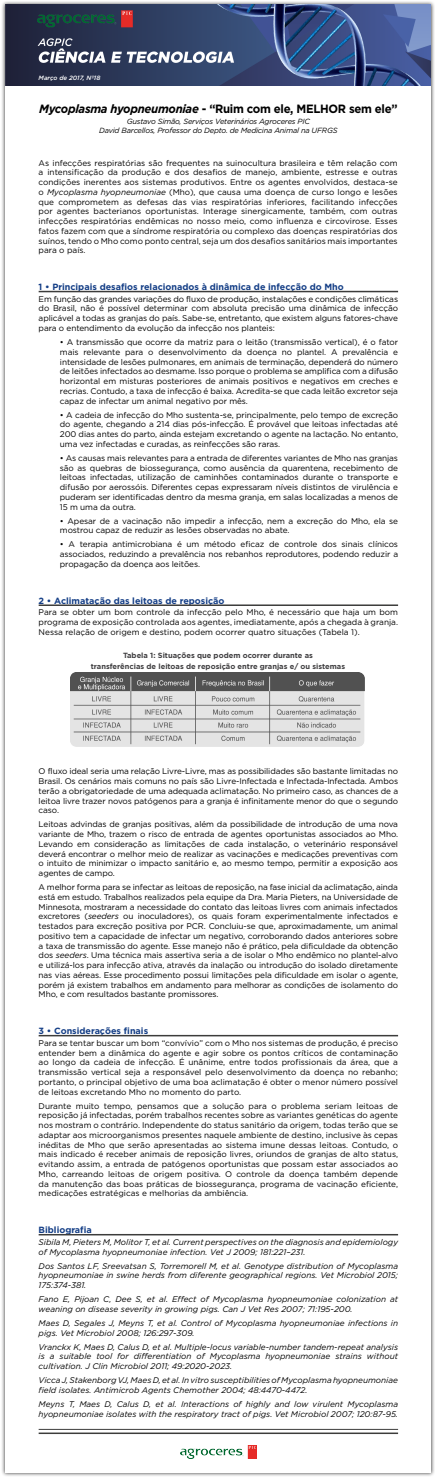
<style>
.page{position:relative;width:436px;height:1478px;background:#fff}
.page>*{position:absolute;margin:0;border:0;box-sizing:border-box;transform-origin:0 0}
.t1{font:700 12px "Gotham";letter-spacing:-.025em;color:#000;scale:.95 1}
.t2{font:700 9px "Gotham";color:#143e86}
.t3{font:8.25px/9.8px "Gotham";letter-spacing:-.01em;color:#000;text-align:justify}
.t4{font:italic 8.25px/9.8px "Gotham";color:#000}
.t5{font:italic 7.5px/9px "Gotham";letter-spacing:-.025em;color:#000;text-align:center}
.t6{font:700 7.5px/10.9px "Gotham";color:#414042;text-align:center}
.t7{font:italic 500 6.15px "Gotham";color:#fff}
.s1{font-style:italic}
</style>
<div class="page">
<div style="left:1px;top:0;width:434px;height:1476px;background:#000;opacity:.75"></div>
<div style="left:5px;top:4px;width:426px;height:1468px;background:#fff"></div>
<img style="left:5px;top:4px;width:425px;height:82px">
<hr style="left:39px;top:291px;width:359px;height:1px;background:#3c3c3b">
<hr style="left:39px;top:604px;width:359px;height:2px;background:#3c3c3b">
<hr style="left:39px;top:1035px;width:359px;height:1px;background:#3c3c3b">
<hr style="left:39px;top:1234px;width:359px;height:1px;background:#3c3c3b">
<hr style="left:39px;top:1432px;width:359px;height:2px;background:#3c3c3b">
<hr style="left:39px;top:1429px;width:359px;height:1px;background:#3c3c3b">
<img style="left:180px;top:1445px;width:77px;height:13px">
<img style="left:71px;top:672px;width:294px;height:74px">
<p class="t7" style="left:39px;top:73px;width:63px">Março de 2017, Nº18</p>
<h1 class="t1" style="left:39px;top:102px;width:379px"><span class="s1">Mycoplasma hyopneumoniae</span> - “Ruim com ele, MELHOR sem ele”</h1>
<p class="t5" style="left:99px;top:116px;width:240px">Gustavo Simão, Serviços Veterinários Agroceres PIC<br>David Barcellos, Professor do Depto. de Medicina Animal na UFRGS</p>
<p class="t3" style="left:39px;top:158px;width:360px">As infecções respiratórias são frequentes na suinocultura brasileira e têm relação com a intensificação da produção e dos desafios de manejo, ambiente, estresse e outras condições inerentes aos sistemas produtivos. Entre os agentes envolvidos, destaca-se o <span class="s1">Mycoplasma hyopneumoniae</span> (Mho), que causa uma doença de curso longo e lesões que comprometem as defesas das vias respiratórias inferiores, facilitando infecções por agentes bacterianos oportunistas. Interage sinergicamente, também, com outras infecções respiratórias endêmicas no nosso meio, como influenza e circovirose. Esses fatos fazem com que a síndrome respiratória ou complexo das doenças respiratórias dos suínos, tendo o Mho como ponto central, seja um dos desafios sanitários mais importantes para o país.</p>
<p class="t2" style="left:39px;top:281px;width:307px">1 • Principais desafios relacionados à dinâmica de infecção do Mho</p>
<p class="t3" style="left:39px;top:294px;width:361px">Em função das grandes variações do fluxo de produção, instalações e condições climáticas do Brasil, não é possível determinar com absoluta precisão uma dinâmica de infecção aplicável a todas as granjas do país. Sabe-se, entretanto, que existem alguns fatores-chave para o entendimento da evolução da infecção nos planteis:</p>
<p class="t3" style="left:60px;top:337px;width:340px">• A transmissão que ocorre da matriz para o leitão (transmissão vertical), é o fator mais relevante para o desenvolvimento da doença no plantel. A prevalência e intensidade de lesões pulmonares, em animais de terminação, dependerá do número de leitões infectados ao desmame. Isso porque o problema se amplifica com a difusão horizontal em misturas posteriores de animais positivos e negativos em creches e recrias. Contudo, a taxa de infecção é baixa. Acredita-se que cada leitão excretor seja capaz de infectar um animal negativo por mês.</p>
<p class="t3" style="left:60px;top:409px;width:340px">• A cadeia de infecção do Mho sustenta-se, principalmente, pelo tempo de excreção do agente, chegando a 214 dias pós-infecção. É provável que leitoas infectadas até 200 dias antes do parto, ainda estejam excretando o agente na lactação. No entanto, uma vez infectadas e curadas, as reinfecções são raras.</p>
<p class="t3" style="left:60px;top:453px;width:340px">• As causas mais relevantes para a entrada de diferentes variantes de Mho nas granjas são as quebras de biossegurança, como ausência da quarentena, recebimento de leitoas infectadas, utilização de caminhões contaminados durante o transporte e difusão por aerossóis. Diferentes cepas expressaram níveis distintos de virulência e puderam ser identificadas dentro da mesma granja, em salas localizadas a menos de 15 m uma da outra.</p>
<p class="t3" style="left:60px;top:515px;width:340px">• Apesar de a vacinação não impedir a infecção, nem a excreção do Mho, ela se mostrou capaz de reduzir as lesões observadas no abate.</p>
<p class="t3" style="left:60px;top:539px;width:340px">• A terapia antimicrobiana é um método eficaz de controle dos sinais clínicos associados, reduzindo a prevalência nos rebanhos reprodutores, podendo reduzir a propagação da doença aos leitões.</p>
<p class="t2" style="left:39px;top:595px;width:187px">2 • Aclimatação das leitoas de reposição</p>
<p class="t3" style="left:39px;top:607px;width:361px">Para se obter um bom controle da infecção pelo Mho, é necessário que haja um bom programa de exposição controlada aos agentes, imediatamente, após a chegada à granja.<br>Nessa relação de origem e destino, podem ocorrer quatro situações (Tabela 1).</p>
<p class="t6" style="left:91px;top:650px;width:256px">Tabela 1: Situações que podem ocorrer durante as<br>transferências de leitoas de reposição entre granjas e/ ou sistemas</p>
<p class="t3" style="left:39px;top:766px;width:361px">O fluxo ideal seria uma relação Livre-Livre, mas as possibilidades são bastante limitadas no Brasil. Os cenários mais comuns no país são Livre-Infectada e Infectada-Infectada. Ambos terão a obrigatoriedade de uma adequada aclimatação. No primeiro caso, as chances de a leitoa livre trazer novos patógenos para a granja é infinitamente menor do que o segundo caso.</p>
<p class="t3" style="left:39px;top:819px;width:361px">Leitoas advindas de granjas positivas, além da possibilidade de introdução de uma nova variante de Mho, trazem o risco de entrada de agentes oportunistas associados ao Mho.<br>Levando em consideração as limitações de cada instalação, o veterinário responsável deverá encontrar o melhor meio de realizar as vacinações e medicações preventivas com o intuito de minimizar o impacto sanitário e, ao mesmo tempo, permitir a exposição aos agentes de campo.</p>
<p class="t3" style="left:39px;top:882px;width:361px">A melhor forma para se infectar as leitoas de reposição, na fase inicial da aclimatação, ainda está em estudo. Trabalhos realizados pela equipe da Dra. Maria Pieters, na Universidade de Minnesota, mostraram a necessidade do contato das leitoas livres com animais infectados excretores (<span class="s1">seeders</span> ou inoculadores), os quais foram experimentalmente infectados e testados para excreção positiva por PCR. Concluiu-se que, aproximadamente, um animal positivo tem a capacidade de infectar um negativo, corroborando dados anteriores sobre a taxa de transmissão do agente. Esse manejo não é prático, pela dificuldade da obtenção dos <span class="s1">seeders</span>. Uma técnica mais assertiva seria a de isolar o Mho endêmico no plantel-alvo e utilizá-los para infecção ativa, através da inalação ou introdução do isolado diretamente nas vias aéreas. Esse procedimento possui limitações pela dificuldade em isolar o agente, porém já existem trabalhos em andamento para melhorar as condições de isolamento do Mho, e com resultados bastante promissores.</p>
<p class="t2" style="left:39px;top:1025px;width:111px">3 • Considerações finais</p>
<p class="t3" style="left:39px;top:1038px;width:361px">Para se tentar buscar um bom “convívio” com o Mho nos sistemas de produção, é preciso entender bem a dinâmica do agente e agir sobre os pontos críticos de contaminação ao longo da cadeia de infecção. É unânime, entre todos profissionais da área, que a transmissão vertical seja a responsável pelo desenvolvimento da doença no rebanho; portanto, o principal objetivo de uma boa aclimatação é obter o menor número possível de leitoas excretando Mho no momento do parto.</p>
<p class="t3" style="left:39px;top:1100px;width:361px">Durante muito tempo, pensamos que a solução para o problema seriam leitoas de reposição já infectadas, porém trabalhos recentes sobre as variantes genéticas do agente nos mostram o contrário. Independente do status sanitário da origem, todas terão que se adaptar aos microorganismos presentes naquele ambiente de destino, inclusive às cepas inéditas de Mho que serão apresentadas ao sistema imune dessas leitoas. Contudo, o mais indicado é receber animais de reposição livres, oriundos de granjas de alto status, evitando assim, a entrada de patógenos oportunistas que possam estar associados ao Mho, carreando leitoas de origem positiva. O controle da doença também depende da manutenção das boas práticas de biossegurança, programa de vacinação eficiente, medicações estratégicas e melhorias da ambiência.</p>
<p class="t2" style="left:39px;top:1224px;width:55px">Bibliografia</p>
<p class="t4" style="left:39px;top:1237px;width:361px">Sibila M, Pieters M, Molitor T, et al. Current perspectives on the diagnosis and epidemiology of Mycoplasma hyopneumoniae infection. Vet J 2009; 181:221–231.</p>
<p class="t4" style="left:39px;top:1261px;width:361px;text-align:justify">Dos Santos LF, Sreevatsan S, Torremorell M, et al. Genotype distribution of Mycoplasma hyopneumoniae in swine herds from diferente geographical regions. Vet Microbiol 2015; 175:374-381.</p>
<p class="t4" style="left:39px;top:1294px;width:361px">Fano E, Pijoan C, Dee S, et al. Effect of Mycoplasma hyopneumoniae colonization at weaning on disease severity in growing pigs. Can J Vet Res 2007; 71:195-200.</p>
<p class="t4" style="left:39px;top:1318px;width:361px">Maes D, Segales J, Meyns T, et al. Control of Mycoplasma hyopneumoniae infections in pigs. Vet Microbiol 2008; 126:297-309.</p>
<p class="t4" style="left:39px;top:1342px;width:361px;text-align:justify">Vranckx K, Maes D, Calus D, et al. Multiple-locus variable-number tandem-repeat analysis is a suitable tool for differentiation of Mycoplasma hyopneumoniae strains without cultivation. J Clin Microbiol 2011; 49:2020-2023.</p>
<p class="t4" style="left:39px;top:1375px;width:361px">Vicca J, Stakenborg VJ, Maes D, et al. In vitro susceptibilities of Mycoplasma hyopneumoniae field isolates. Antimicrob Agents Chemother 2004; 48:4470-4472.</p>
<p class="t4" style="left:39px;top:1399px;width:361px">Meyns T, Maes D, Calus D, et al. Interactions of highly and low virulent Mycoplasma hyopneumoniae isolates with the respiratory tract of pigs. Vet Microbiol 2007; 120:87-95.</p>
</div>
